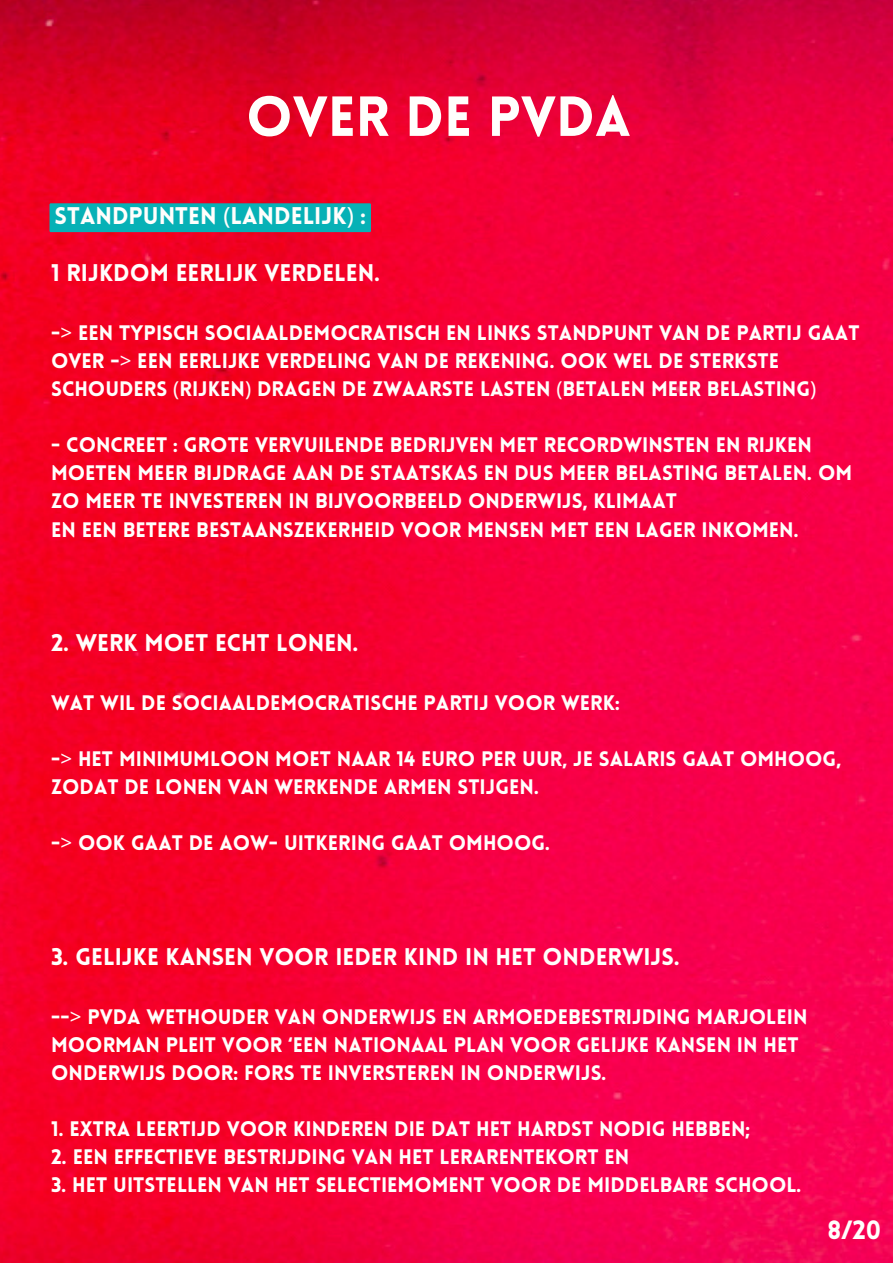
<style>
.page{position:relative;width:893px;height:1264px;background:#fff}
.page>*{position:absolute;margin:0;border:0;box-sizing:border-box;transform-origin:0 0}
.t1{font:900 55.2px "Lovelo";color:#fffefc}
.t2{font:900 25.8px "Lovelo";color:#fffefc}
.t3{font:900 23.55px "Lovelo";color:#fffefc}
.t4{font:900 20.55px/28px "Lovelo";color:#fffefc}
.s1{font-family:"Noto Sans";font-weight:400}
</style>
<div class="page">
<img style="left:0;top:0;width:892px;height:1262px">
<div style="left:49px;top:203px;width:322px;height:29px;background:#07b1b6"></div>
<p class="t1" style="left:246px;top:94px;width:386px">OVER DE PVDA</p>
<p class="t3" style="left:55px;top:206px;width:313px">STANDPUNTEN <span class="s1">(</span>LANDELIJK<span class="s1">)</span> :</p>
<p class="t3" style="left:51px;top:264px;width:330px">1 RIJKDOM EERLIJK VERDELEN.</p>
<p class="t4" style="left:51px;top:320px;width:809px">-<span class="s1">&gt;</span> EEN TYPISCH SOCIAALDEMOCRATISCH EN LINKS STANDPUNT VAN DE PARTIJ GAAT<br>OVER -<span class="s1">&gt;</span> EEN EERLIJKE VERDELING VAN DE REKENING. OOK WEL DE STERKSTE<br>SCHOUDERS <span class="s1">(</span>RIJKEN<span class="s1">)</span> DRAGEN DE ZWAARSTE LASTEN <span class="s1">(</span>BETALEN MEER BELASTING<span class="s1">)</span></p>
<p class="t4" style="left:51px;top:433px;width:802px">- CONCREET : GROTE VERVUILENDE BEDRIJVEN MET RECORDWINSTEN EN RIJKEN<br>MOETEN MEER BIJDRAGE AAN DE STAATSKAS EN DUS MEER BELASTING BETALEN. OM<br>ZO MEER TE INVESTEREN IN BIJVOORBEELD ONDERWIJS, KLIMAAT</p>
<p class="t4" style="left:51px;top:517px;width:749px">EN EEN BETERE BESTAANSZEKERHEID VOOR MENSEN MET EEN LAGER INKOMEN.</p>
<p class="t3" style="left:51px;top:633px;width:309px">2. WERK MOET ECHT LONEN.</p>
<p class="t4" style="left:51px;top:690px;width:570px">WAT WIL DE SOCIAALDEMOCRATISCHE PARTIJ VOOR WERK:</p>
<p class="t4" style="left:51px;top:746px;width:791px">-<span class="s1">&gt;</span> HET MINIMUMLOON MOET NAAR 14 EURO PER UUR, JE SALARIS GAAT OMHOOG,<br>ZODAT DE LONEN VAN WERKENDE ARMEN STIJGEN.</p>
<p class="t4" style="left:51px;top:831px;width:500px">-<span class="s1">&gt;</span> OOK GAAT DE AOW- UITKERING GAAT OMHOOG.</p>
<p class="t3" style="left:51px;top:947px;width:630px">3. GELIJKE KANSEN VOOR IEDER KIND IN HET ONDERWIJS.</p>
<p class="t4" style="left:51px;top:1004px;width:757px">--<span class="s1">&gt;</span> PVDA WETHOUDER VAN ONDERWIJS EN ARMOEDEBESTRIJDING MARJOLEIN<br>MOORMAN PLEIT VOOR ‘EEN NATIONAAL PLAN VOOR GELIJKE KANSEN IN HET<br>ONDERWIJS DOOR: FORS TE INVERSTEREN IN ONDERWIJS.</p>
<p class="t4" style="left:51px;top:1116px;width:700px">1. EXTRA LEERTIJD VOOR KINDEREN DIE DAT HET HARDST NODIG HEBBEN;</p>
<p class="t4" style="left:51px;top:1144px;width:579px">2. EEN EFFECTIEVE BESTRIJDING VAN HET LERARENTEKORT EN</p>
<p class="t4" style="left:51px;top:1173px;width:751px">3. HET UITSTELLEN VAN HET SELECTIEMOMENT VOOR DE MIDDELBARE SCHOOL.</p>
<p class="t2" style="left:827px;top:1219px;width:55px">8/20</p>
</div>
